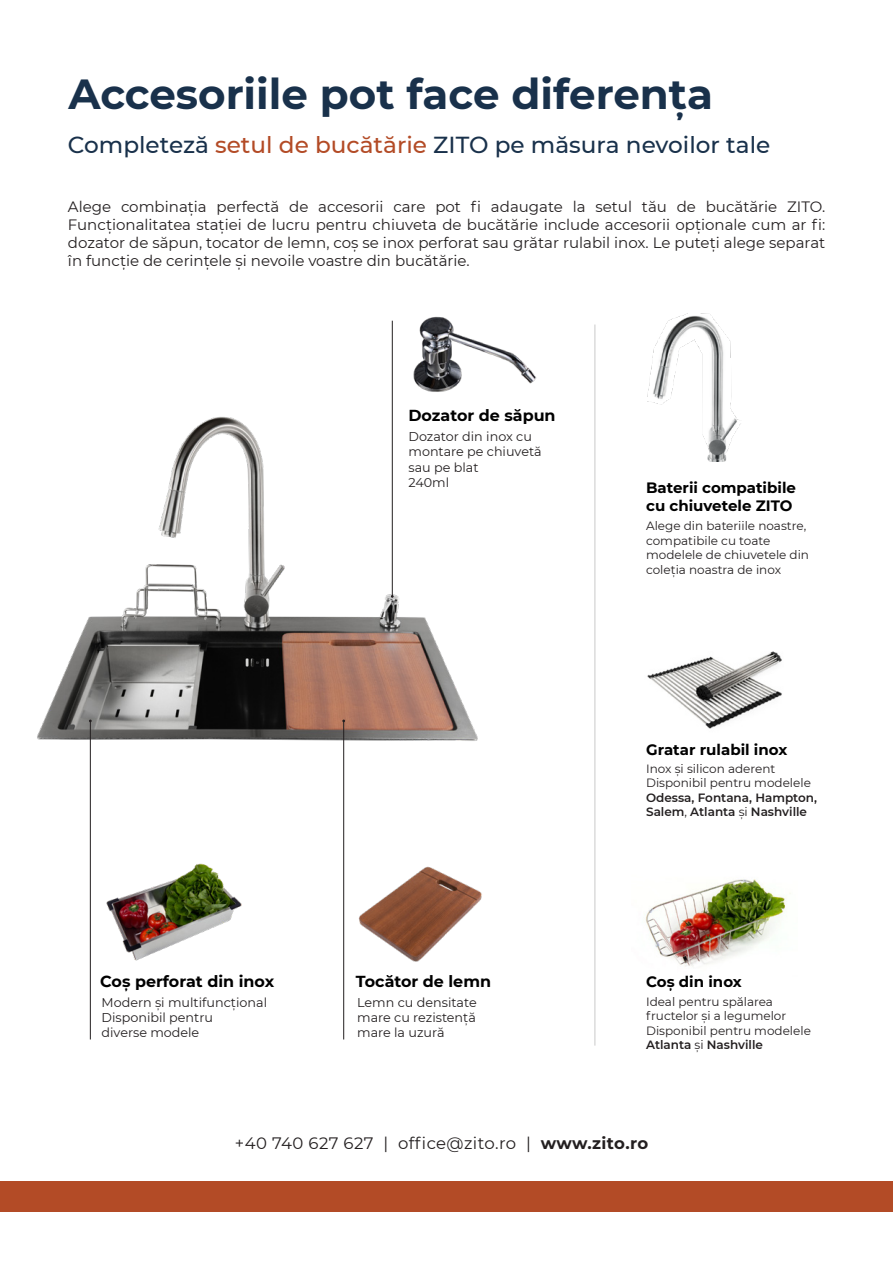
<style>
.page{position:relative;width:893px;height:1263px;background:#fff}
.page>*{position:absolute;margin:0;border:0;box-sizing:border-box;transform-origin:0 0}
.t1{font:700 42px "Montserrat";color:#19314b}
.t2{font:500 23.1px "Montserrat";color:#19314b}
.t3{font:16.5px "Montserrat";letter-spacing:.025em;color:#231f20}
.t4{font:700 15.9px "Montserrat";color:#000}
.t5{font:15px/18px "Montserrat";color:#231f20;text-align:justify}
.t6{font:700 15px/18px "Montserrat";color:#000}
.t7{font:12.75px/15.3px "Montserrat";color:#231f20}
.t8{font:12px/14.4px "Montserrat";color:#231f20}
.t9{font:600 12px/14.4px "Montserrat";color:#231f20}
.s1{color:#b34b26}
.s2{font-weight:400}
.s3{font-weight:600}
.s4{font-weight:700}
</style>
<div class="page">
<div style="left:0;top:1181px;width:893px;height:30px;background:#b34b26"></div>
<img style="left:37px;top:412px;width:441px;height:344px">
<img style="left:413px;top:316px;width:124px;height:76px">
<hr style="left:392px;top:321px;width:1px;height:275px;background:#231f20">
<hr style="left:90px;top:721px;width:1px;height:318px;background:#231f20">
<hr style="left:343px;top:721px;width:1px;height:318px;background:#231f20">
<img style="left:106px;top:863px;width:136px;height:98px">
<img style="left:358px;top:866px;width:124px;height:95px">
<hr style="left:594px;top:324px;width:1px;height:721px;background:#231f20">
<img style="left:647px;top:651px;width:135px;height:78px">
<img style="left:645px;top:879px;width:146px;height:88px">
<img style="left:647px;top:314px;width:94px;height:147px">
<h1 class="t1" style="left:68px;top:64px;width:646px">Accesoriile pot face diferența</h1>
<h2 class="t2" style="left:68px;top:128px;width:704px">Completeză <span class="s1">setul de bucătărie</span> ZITO pe măsura nevoilor tale</h2>
<p class="t5" style="left:68px;top:197px;width:759px">Alege combinația perfectă de accesorii care pot fi adaugate la setul tău de bucătărie ZITO.<br>Funcționalitatea stației de lucru pentru chiuveta de bucătărie include accesorii opționale cum ar fi: dozator de săpun, tocator de lemn, coș se inox perforat sau grătar rulabil inox. Le puteți alege separat în funcție de cerințele și nevoile voastre din bucătărie.</p>
<p class="t4" style="left:408px;top:404px;width:149px">Dozator de săpun</p>
<p class="t7" style="left:408px;top:428px;width:135px">Dozator din inox cu montare pe chiuvetă sau pe blat<br>240ml</p>
<p class="t4" style="left:100px;top:970px;width:175px">Coș perforat din inox</p>
<p class="t7" style="left:102px;top:994px;width:167px">Modern și multifuncțional<br>Disponibil pentru<br>diverse modele</p>
<p class="t4" style="left:356px;top:970px;width:137px">Tocător de lemn</p>
<p class="t7" style="left:357px;top:994px;width:121px;text-align:justify">Lemn cu densitate mare cu rezistență mare la uzură</p>
<p class="t6" style="left:646px;top:478px;width:151px">Baterii compatibile cu chiuvetele ZITO</p>
<p class="t8" style="left:646px;top:518px;width:164px">Alege din bateriile noastre, compatibile cu toate modelele de chiuvetele din coleția noastra de inox</p>
<p class="t6" style="left:646px;top:739px;width:143px">Gratar rulabil inox</p>
<p class="t8" style="left:646px;top:761px;width:166px">Inox și silicon aderent<br>Disponibil pentru modelele</p>
<p class="t9" style="left:646px;top:790px;width:172px">Odessa, Fontana, Hampton,<br>Salem<span class="s2">,</span> Atlanta <span class="s2">și</span> Nashville</p>
<p class="t6" style="left:646px;top:972px;width:97px">Coș din inox</p>
<p class="t8" style="left:646px;top:994px;width:166px">Ideal pentru spălarea fructelor și a legumelor<br>Disponibil pentru modelele<br><span class="s3">Atlanta</span> și <span class="s3">Nashville</span></p>
<p class="t3" style="left:235px;top:1131px;width:415px">+40 740 627 627 | office@zito.ro | <span class="s4">www.zito.ro</span></p>
</div>
